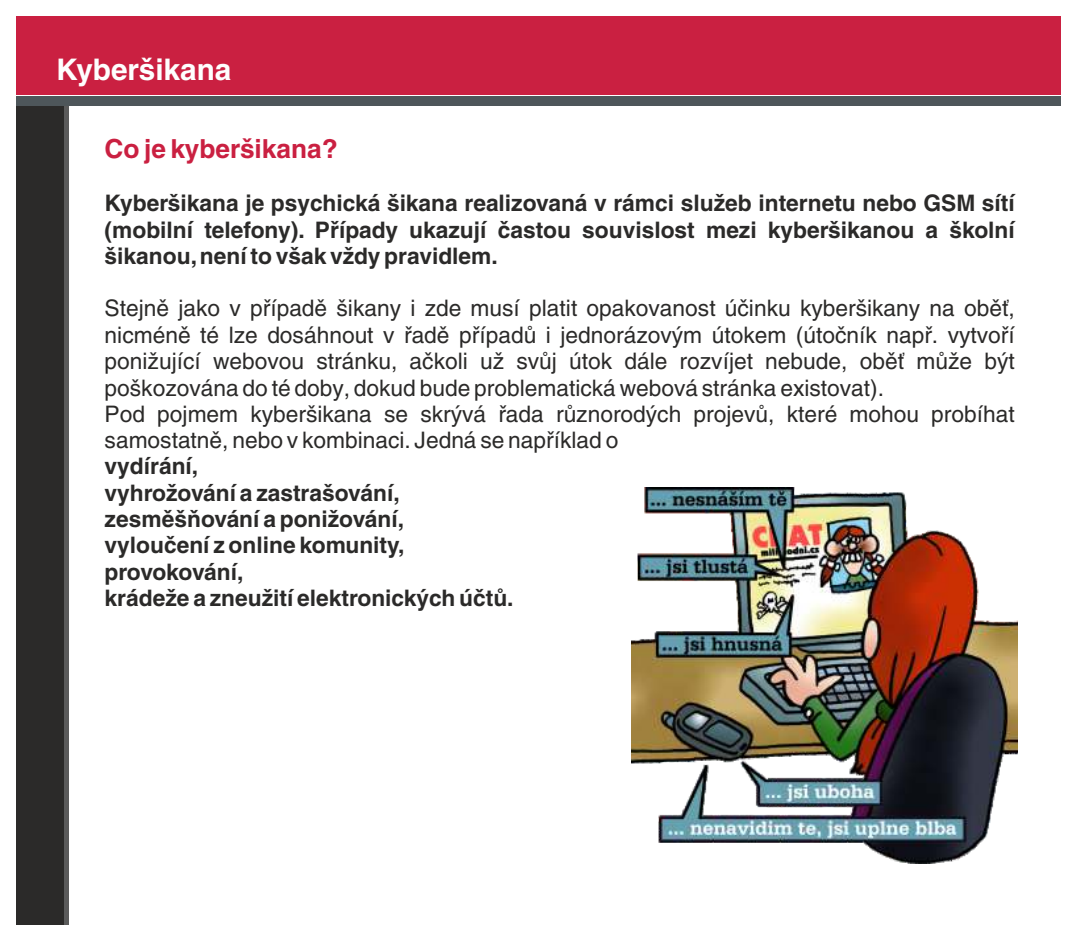
<style>
.page{position:relative;width:1074px;height:925px;background:#fff}
.page>*{position:absolute;margin:0;border:0;box-sizing:border-box;transform-origin:0 0}
.t1{font:700 29.75px "Helvetica CE";color:#fefefe}
.t2{font:700 26.25px "Helvetica CE";color:#ca2041}
.t3{font:22.75px/26.4px "Helvetica CE";color:#2b2a29}
.t4{font:700 22.75px/26.2px "Helvetica CE";color:#2b2a29;text-align:justify}
</style>
<div class="page">
<div style="left:16px;top:16px;width:1044px;height:78px;background:#ca2041"></div>
<div style="left:16px;top:96px;width:1045px;height:10px;background:#4e565a"></div>
<img style="left:631px;top:487px;width:386px;height:376px">
<div style="left:16px;top:106px;width:48px;height:818px;background:#2b2a29"></div>
<div style="left:64px;top:106px;width:5px;height:818px;background:#5b5b5b"></div>
<h1 class="t1" style="left:56px;top:59px;width:177px">Kyberšikana</h1>
<p class="t2" style="left:105px;top:139px;width:235px">Co je kyberšikana?</p>
<p class="t4" style="left:105px;top:192px;width:911px">Kyberšikana je psychická šikana realizovaná v rámci služeb internetu nebo GSM sítí (mobilní telefony). Případy ukazují častou souvislost mezi kyberšikanou a školní šikanou,není to však vždy pravidlem.</p>
<p class="t3" style="left:105px;top:297px;width:911px">Stejně jako v případě šikany i zde musí platit opakovanost účinku kyberšikany na oběť, nicméně té lze dosáhnout v řadě případů i jednorázovým útokem (útočník např. vytvoří ponižující webovou stránku, ačkoli už svůj útok dále rozvíjet nebude, oběť může být poškozována do té doby, dokud bude problematická webová stránka existovat).<br>Pod pojmem kyberšikana se skrývá řada různorodých projevů, které mohou probíhat samostatně, nebo v kombinaci. Jedná se například o</p>
<p class="t4" style="left:105px;top:455px;width:410px;text-align:left">vydírání,<br>vyhrožování a zastrašování, zesměšňování a ponižování, vyloučení z online komunity, provokování,<br>krádeže a zneužití elektronických účtů.</p>
</div>
